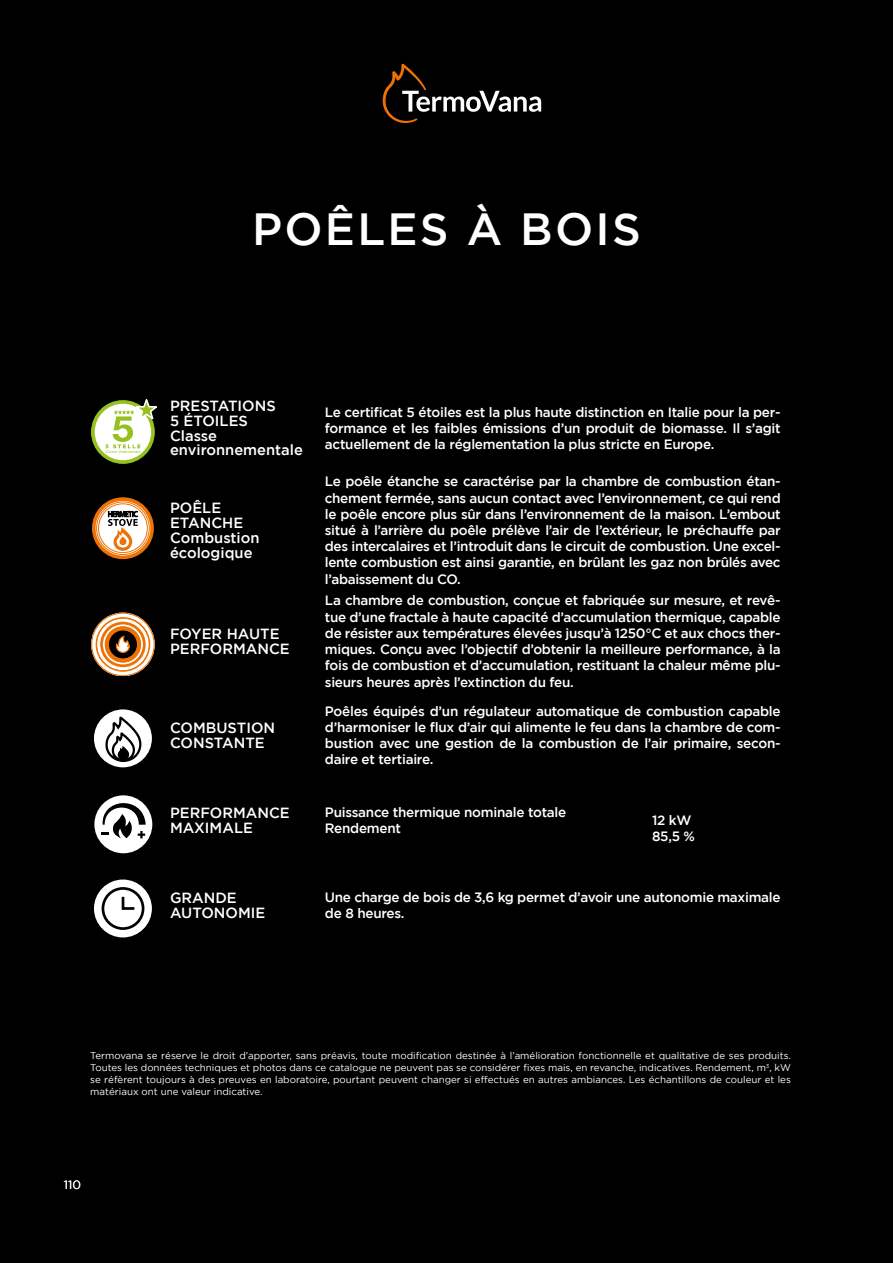
<style>
.page{position:relative;width:893px;height:1263px;background:#000}
.page>*{position:absolute;margin:0;border:0;box-sizing:border-box;transform-origin:0 0}
.t1{font:500 45px "Gotham";letter-spacing:.05em;color:#fff}
.t2{font:500 14.7px/14.7px "Gotham";color:#fff}
.t3{font:500 13.5px/16.2px "Gotham";letter-spacing:-.02em;color:#fff;text-align:justify}
.t4{font:12px "Gotham";color:#fff}
.t5{font:9.75px/12px "Gotham";color:#fff;text-align:justify}
</style>
<div class="page">
<svg style="left:93px;top:402px;width:60px;height:60px"></svg>
<div style="left:91px;top:400px;width:64px;height:64px;border:4px solid #95c11f;border-radius:50%"></div>
<svg style="left:105px;top:399px;width:53px;height:54px;background:#bcc89d"></svg>
<svg style="left:94px;top:500px;width:58px;height:57px"></svg>
<svg style="left:97px;top:502px;width:52px;height:52px"></svg>
<div style="left:96px;top:501px;width:54px;height:54px;border:1px solid #ee7203;border-radius:50%"></div>
<div style="left:99px;top:504px;width:48px;height:49px;background:#fff;border-radius:50%"></div>
<div style="left:98px;top:504px;width:50px;height:49px;border:1px solid #ee7203;border-radius:50%"></div>
<svg style="left:108px;top:510px;width:30px;height:41px"></svg>
<div style="left:92px;top:497px;width:62px;height:62px;border:4px solid #ee7203;border-radius:50%"></div>
<svg style="left:91px;top:612px;width:64px;height:64px"></svg>
<svg style="left:93px;top:708px;width:60px;height:61px"></svg>
<div style="left:91px;top:706px;width:64px;height:64px;border:3px solid #000;border-radius:50%"></div>
<svg style="left:104px;top:706px;width:39px;height:64px"></svg>
<svg style="left:93px;top:794px;width:61px;height:61px"></svg>
<div style="left:91px;top:792px;width:64px;height:63px;border:3px solid #000;border-radius:50%"></div>
<svg style="left:101px;top:802px;width:45px;height:36px"></svg>
<svg style="left:93px;top:878px;width:60px;height:61px"></svg>
<div style="left:91px;top:876px;width:64px;height:64px;border:3px solid #000;border-radius:50%"></div>
<svg style="left:100px;top:886px;width:46px;height:45px;background:#c7c8c8"></svg>
<svg style="left:383px;top:64px;width:158px;height:59px"></svg>
<h1 class="t1" style="left:252px;top:204px;width:390px">POÊLES À BOIS</h1>
<p class="t2" style="left:170px;top:398px;width:134px">PRESTATIONS<br>5 ÉTOILES<br>Classe environnementale</p>
<p class="t3" style="left:325px;top:404px;width:457px">Le certificat 5 étoiles est la plus haute distinction en Italie pour la per&shy;formance et les faibles émissions d’un produit de biomasse. Il s’agit actuellement de la réglementation la plus stricte en Europe.</p>
<p class="t2" style="left:170px;top:500px;width:91px">POÊLE<br>ETANCHE<br>Combustion écologique</p>
<p class="t2" style="left:170px;top:626px;width:121px">FOYER HAUTE<br>PERFORMANCE</p>
<p class="t2" style="left:170px;top:720px;width:107px">COMBUSTION<br>CONSTANTE</p>
<p class="t3" style="left:325px;top:473px;width:457px">Le poêle étanche se caractérise par la chambre de combustion étan&shy;chement fermée, sans aucun contact avec l’environnement, ce qui rend le poêle encore plus sûr dans l’environnement de la maison. L’embout situé à l’arrière du poêle prélève l’air de l’extérieur, le préchauffe par des intercalaires et l’introduit dans le circuit de combustion. Une excel&shy;lente combustion est ainsi garantie, en brûlant les gaz non brûlés avec l’abaissement du CO.</p>
<p class="t3" style="left:325px;top:592px;width:457px">La chambre de combustion, conçue et fabriquée sur mesure, et revê&shy;tue d’une fractale à haute capacité d’accumulation thermique, capable de résister aux températures élevées jusqu’à 1250°C et aux chocs ther&shy;miques. Conçu avec l’objectif d’obtenir la meilleure performance, à la fois de combustion et d’accumulation, restituant la chaleur même plu&shy;sieurs heures après l’extinction du feu.</p>
<p class="t3" style="left:325px;top:702px;width:457px">Poêles équipés d’un régulateur automatique de combustion capable d’harmoniser le flux d’air qui alimente le feu dans la chambre de com&shy;bustion avec une gestion de la combustion de l’air primaire, secon&shy;daire et tertiaire.</p>
<p class="t2" style="left:170px;top:805px;width:121px">PERFORMANCE<br>MAXIMALE</p>
<p class="t3" style="left:325px;top:804px;width:243px">Puissance thermique nominale totale<br>Rendement</p>
<p class="t3" style="left:652px;top:812px;width:45px">12 kW<br>85,5 %</p>
<p class="t2" style="left:170px;top:890px;width:97px">GRANDE<br>AUTONOMIE</p>
<p class="t3" style="left:325px;top:889px;width:457px">Une charge de bois de 3,6 kg permet d’avoir une autonomie maximale de 8 heures.</p>
<p class="t5" style="left:90px;top:1049px;width:702px">Termovana se réserve le droit d’apporter, sans préavis, toute modification destinée à l’amélioration fonctionnelle et qualitative de ses produits.<br>Toutes les données techniques et photos dans ce catalogue ne peuvent pas se considérer fixes mais, en revanche, indicatives. Rendement, m<sup>3</sup>, kW se réfèrent toujours à des preuves en laboratoire, pourtant peuvent changer si effectués en autres ambiances. Les échantillons de couleur et les matériaux ont une valeur indicative.</p>
<p class="t4" style="left:64px;top:1178px;width:19px">110</p>
</div>
